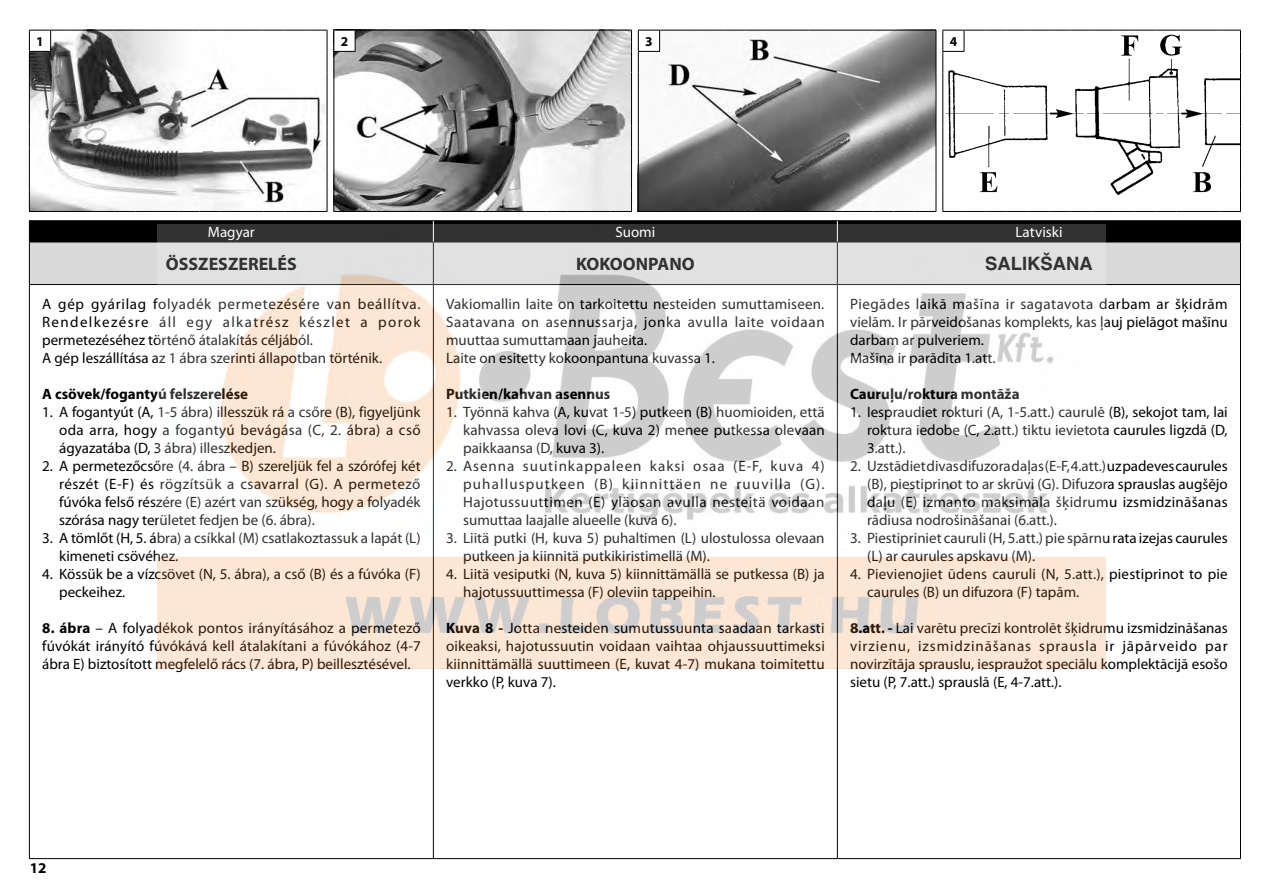
<style>
.page{position:relative;width:1263px;height:893px;background:#fff}
.page>*{position:absolute;margin:0;border:0;box-sizing:border-box;transform-origin:0 0}
.t1{font:700 18px "Myriad Pro";color:#000}
.t2{font:700 18px "H Central";color:#000}
.t3{font:15px/18px "Myriad Pro";color:#000;text-align:justify}
.t4{font:15px/18px "Myriad Pro";letter-spacing:.025em;color:#000}
.t5{font:700 15px "Myriad Pro";color:#000}
.t6{font:15px "Myriad Pro";color:#fff}
.t7{font:700 13.5px "Myriad Pro";color:#000}
.s1{font-weight:700}
</style>
<div class="page">
<svg style="left:29px;top:30px;width:1212px;height:182px"></svg>
<div style="left:30px;top:243px;width:1210px;height:41px;background:#dadada"></div>
<hr style="left:29px;top:220px;width:404px;height:1px;background:#000">
<hr style="left:433px;top:220px;width:404px;height:1px;background:#000">
<hr style="left:837px;top:220px;width:404px;height:1px;background:#000">
<hr style="left:29px;top:242px;width:404px;height:1px;background:#000">
<hr style="left:29px;top:242px;width:1px;height:42px;background:#000">
<hr style="left:837px;top:242px;width:404px;height:1px;background:#000">
<hr style="left:1240px;top:242px;width:1px;height:42px;background:#000">
<hr style="left:29px;top:284px;width:404px;height:1px;background:#000">
<hr style="left:29px;top:285px;width:1px;height:573px;background:#000">
<hr style="left:433px;top:285px;width:1px;height:573px;background:#000">
<hr style="left:837px;top:284px;width:404px;height:1px;background:#000">
<hr style="left:837px;top:285px;width:1px;height:573px;background:#000">
<hr style="left:1240px;top:285px;width:1px;height:573px;background:#000">
<hr style="left:29px;top:858px;width:404px;height:1px;background:#000">
<hr style="left:433px;top:858px;width:404px;height:1px;background:#000">
<hr style="left:837px;top:858px;width:404px;height:1px;background:#000">
<svg style="left:29px;top:221px;width:1212px;height:21px;background:#050505"></svg>
<img style="left:158px;top:225px;width:947px;height:443px">
<p class="t7" style="left:36px;top:34px;width:9px">1</p>
<p class="t7" style="left:341px;top:34px;width:9px">2</p>
<p class="t7" style="left:645px;top:34px;width:9px">3</p>
<p class="t7" style="left:950px;top:34px;width:9px">4</p>
<p class="t6" style="left:208px;top:224px;width:48px">Magyar</p>
<p class="t6" style="left:615px;top:224px;width:41px">Suomi</p>
<p class="t6" style="left:1015px;top:224px;width:49px">Latviski</p>
<p class="t1" style="left:166px;top:254px;width:132px">ÖSSZESZERELÉS</p>
<p class="t1" style="left:576px;top:254px;width:120px">KOKOONPANO</p>
<p class="t2" style="left:985px;top:252px;width:109px">SALIK·ANA</p>
<p class="t4" style="left:42px;top:295px;width:380px">A gép gyárilag folyadék permetezésére van beállítva.<br>Rendelkezésre áll egy alkatrész készlet a porok permetezéséhez történő átalakítás céljából.<br>A gép leszállítása az 1 ábra szerinti állapotban történik.</p>
<p class="t5" style="left:42px;top:385px;width:207px">A csövek/fogantyú felszerelése</p>
<p class="t3" style="left:59px;top:403px;width:363px;text-indent:-17px">1. A fogantyút (A, 1-5 ábra) illesszük rá a csőre (B), figyeljünk oda arra, hogy a fogantyú bevágása (C, 2. ábra) a cső ágyazatába (D, 3 ábra) illeszkedjen.</p>
<p class="t3" style="left:59px;top:457px;width:363px;text-indent:-17px">2. A permetezőcsőre (4. ábra – B) szereljük fel a szórófej két részét (E-F) és rögzítsük a csavarral (G). A permetező fúvóka felső részére (E) azért van szükség, hogy a folyadék szórása nagy területet fedjen be (6. ábra).</p>
<p class="t3" style="left:59px;top:529px;width:363px;text-indent:-17px">3. A tömlőt (H, 5. ábra) a csíkkal (M) csatlakoztassuk a lapát (L) kimeneti csövéhez.</p>
<p class="t3" style="left:59px;top:565px;width:363px;text-indent:-17px">4. Kössük be a vízcsövet (N, 5. ábra), a cső (B) és a fúvóka (F) peckeihez.</p>
<p class="t3" style="left:42px;top:619px;width:380px"><span class="s1">8. ábra</span> – A folyadékok pontos irányításához a permetező fúvókát irányító fúvókává kell átalakítani a fúvókához (4-7 ábra E) biztosított megfelelő rács (7. ábra, P) beillesztésével.</p>
<p class="t3" style="left:446px;top:295px;width:380px;text-align:left">Vakiomallin laite on tarkoitettu nesteiden sumuttamiseen.<br>Saatavana on asennussarja, jonka avulla laite voidaan muuttaa sumuttamaan jauheita.<br>Laite on esitetty kokoonpantuna kuvassa 1.</p>
<p class="t5" style="left:446px;top:385px;width:166px">Putkien/kahvan asennus</p>
<p class="t3" style="left:463px;top:403px;width:363px;text-indent:-17px">1. Työnnä kahva (A, kuvat 1-5) putkeen (B) huomioiden, että kahvassa oleva lovi (C, kuva 2) menee putkessa olevaan paikkaansa (D, kuva 3).</p>
<p class="t3" style="left:463px;top:457px;width:363px;text-indent:-17px">2. Asenna suutinkappaleen kaksi osaa (E-F, kuva 4) puhallusputkeen (B) kiinnittäen ne ruuvilla (G).<br>Hajotussuuttimen (E) yläosan avulla nesteitä voidaan sumuttaa laajalle alueelle (kuva 6).</p>
<p class="t3" style="left:463px;top:529px;width:363px;text-indent:-17px">3. Liitä putki (H, kuva 5) puhaltimen (L) ulostulossa olevaan putkeen ja kiinnitä putkikiristimellä (M).</p>
<p class="t3" style="left:463px;top:565px;width:363px;text-indent:-17px">4. Liitä vesiputki (N, kuva 5) kiinnittämällä se putkessa (B) ja hajotussuuttimessa (F) oleviin tappeihin.</p>
<p class="t3" style="left:446px;top:619px;width:380px"><span class="s1">Kuva 8 -</span> Jotta nesteiden sumutussuunta saadaan tarkasti oikeaksi, hajotussuutin voidaan vaihtaa ohjaussuuttimeksi kiinnittämällä suuttimeen (E, kuvat 4-7) mukana toimitettu verkko (P, kuva 7).</p>
<p class="t3" style="left:850px;top:295px;width:379px;text-align:left">Piegādes laikā mašīna ir sagatavota darbam ar šķidrām vielām. Ir pārveidošanas komplekts, kas ļauj pielāgot mašīnu darbam ar pulveriem.<br>Mašīna ir parādīta 1.att.</p>
<p class="t5" style="left:850px;top:385px;width:171px">Cauruļu/roktura montāža</p>
<p class="t3" style="left:867px;top:403px;width:362px;text-indent:-17px">1. Iespraudiet rokturi (A, 1-5.att.) caurulē (B), sekojot tam, lai roktura iedobe (C, 2.att.) tiktu ievietota caurules ligzdā (D, 3.att.).</p>
<p class="t3" style="left:867px;top:457px;width:362px;text-indent:-17px">2. Uzstādiet divas difuzora daļas (E-F, 4.att.) uz padeves caurules (B), piestiprinot to ar skrūvi (G). Difuzora sprauslas augšējo daļu (E) izmanto maksimāla šķidrumu izsmidzināšanas rādiusa nodrošināšanai (6.att.).</p>
<p class="t3" style="left:867px;top:529px;width:362px;text-indent:-17px">3. Piestipriniet cauruli (H, 5.att.) pie spārnu rata izejas caurules (L) ar caurules apskavu (M).</p>
<p class="t3" style="left:867px;top:565px;width:362px;text-indent:-17px">4. Pievienojiet ūdens cauruli (N, 5.att.), piestiprinot to pie caurules (B) un difuzora (F) tapām.</p>
<p class="t3" style="left:850px;top:619px;width:379px"><span class="s1">8.att. -</span> Lai varētu precīzi kontrolēt šķidrumu izsmidzināšanas virzienu, izsmidzināšanas sprausla ir jāpārveido par novirzītāja sprauslu, iespraužot speciālu komplektācijā esošo sietu (P, 7.att.) sprauslā (E, 4-7.att.).</p>
<p class="t5" style="left:30px;top:860px;width:18px">12</p>
</div>
